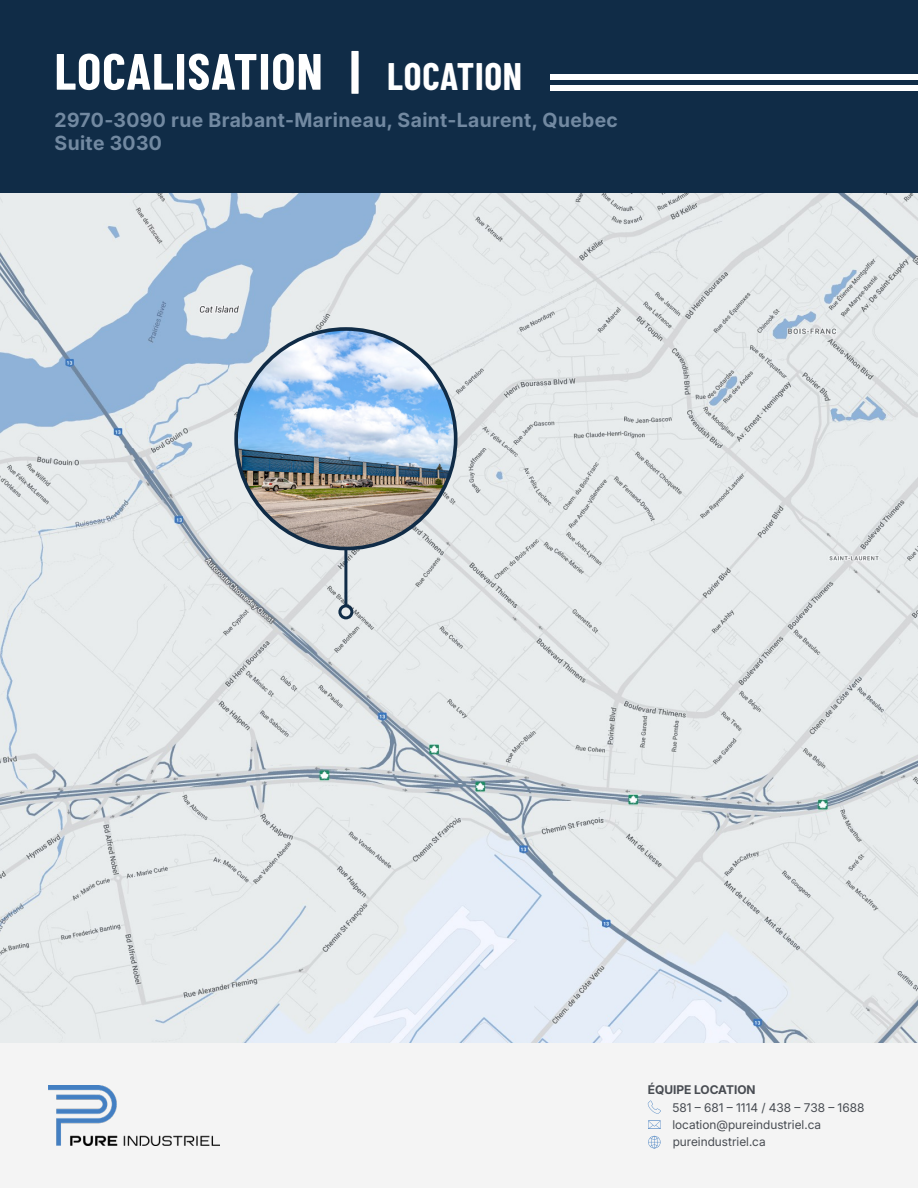
<style>
.page{position:relative;width:918px;height:1188px;background:#fff}
.page>*{position:absolute;margin:0;border:0;box-sizing:border-box;transform-origin:0 0}
.t1{font:700 51px "Barlow Condensed";letter-spacing:.02em;color:#fff}
.t2{font:700 19.5px/23.4px "Inter 18 pt";letter-spacing:.02em;color:#7289a1}
.t3{font:12px "Inter 18 pt";color:#484c52}
.t4{font:700 12px "Inter 18 pt";color:#484c52}
.s1{font-size:37.5px}
</style>
<div class="page">
<div style="left:0;top:1043px;width:918px;height:145px;background:#f4f4f4"></div>
<div style="left:0;top:0;width:918px;height:193px;background:#102c47"></div>
<img style="left:0;top:193px;width:918px;height:850px">
<hr style="left:344px;top:548px;width:3px;height:58px;background:#102c47">
<div style="left:338px;top:604px;width:15px;height:15px;border:3px solid #102c47;border-radius:50%"></div>
<img style="left:236px;top:329px;width:220px;height:220px;border-radius:110px">
<div style="left:550px;top:74px;width:368px;height:6px;background:#fff"></div>
<div style="left:550px;top:85px;width:368px;height:6px;background:#fff"></div>
<img style="left:48px;top:1085px;width:172px;height:61px">
<svg style="left:648px;top:1136px;width:13px;height:12px"></svg>
<svg style="left:648px;top:1101px;width:13px;height:13px"></svg>
<svg style="left:648px;top:1121px;width:13px;height:8px"></svg>
<h1 class="t1" style="left:55px;top:35px;width:469px">LOCALISATION | <span class="s1">LOCATION</span></h1>
<h2 class="t2" style="left:55px;top:107px;width:565px">2970-3090 rue Brabant-Marineau, Saint-Laurent, Quebec<br>Suite 3030</h2>
<p class="t4" style="left:648px;top:1080px;width:109px">ÉQUIPE LOCATION</p>
<p class="t3" style="left:672px;top:1116px;width:150px">location@pureindustriel.ca</p>
<p class="t3" style="left:672px;top:1098px;width:193px">581 – 681 – 1114 / 438 – 738 – 1688</p>
<p class="t3" style="left:673px;top:1133px;width:95px">pureindustriel.ca</p>
</div>
